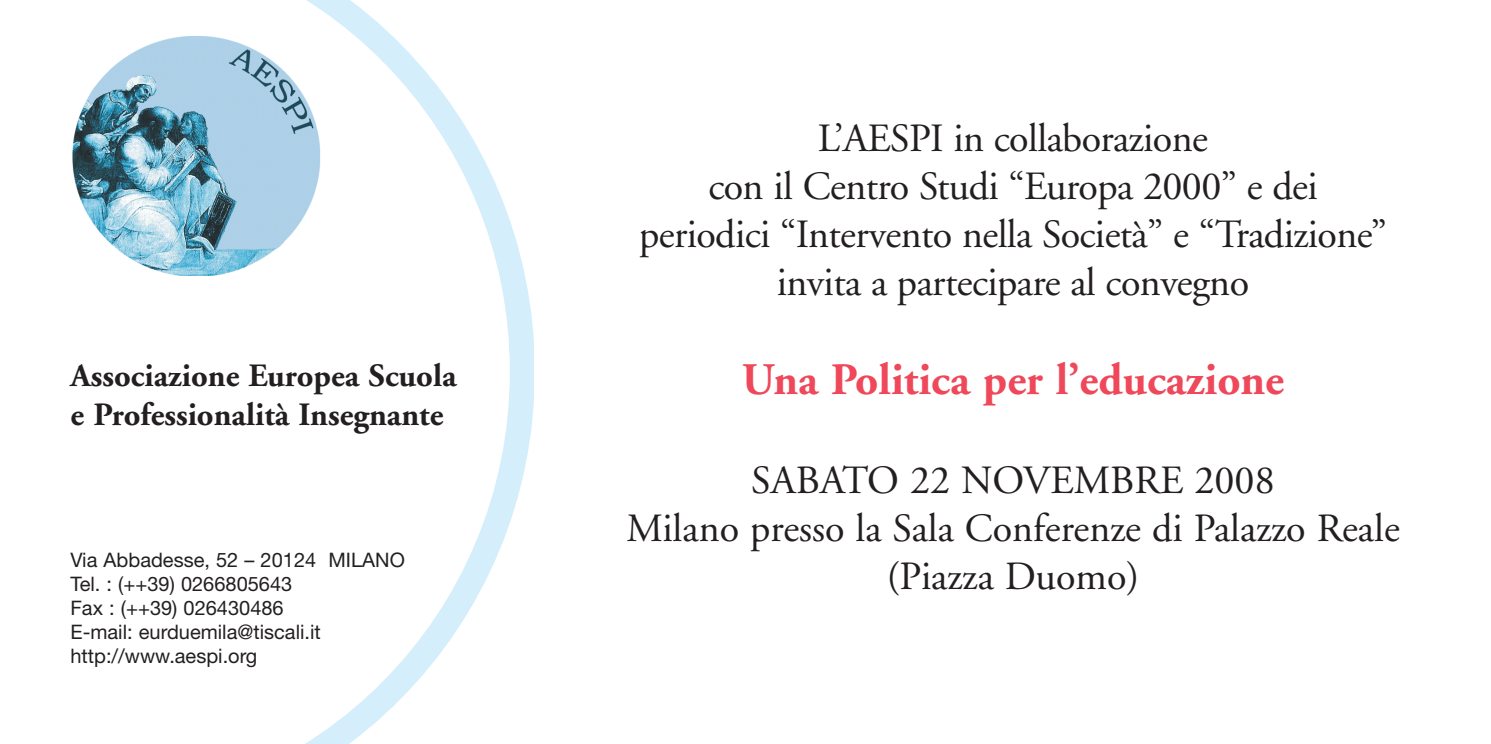
<style>
.page{position:relative;width:1491px;height:744px;background:#fff}
.page>*{position:absolute;margin:0;border:0;box-sizing:border-box;transform-origin:0 0}
.t1{font:700 45px "Adobe Garamond";color:#ef485a}
.t2{font:40px/48px "Adobe Garamond";letter-spacing:-.015em;color:#231f20;text-align:center}
.t3{font:700 32.5px/39px "Adobe Garamond";color:#231f20}
.t4{font:20px/24px "Helvetica Neue";color:#231f20}
</style>
<div class="page">
<svg style="left:72px;top:0;width:462px;height:744px"></svg>
<p class="t3" style="left:70px;top:359px;width:387px">Associazione Europea Scuola e Professionalità Insegnante</p>
<p class="t4" style="left:70px;top:550px;width:336px">Via Abbadesse, 52 – 20124 MILANO<br>Tel. : (++39) 0266805643<br>Fax : (++39) 026430486<br>E-mail: eurduemila@tiscali.it http://www.aespi.org</p>
<p class="t2" style="left:639px;top:117px;width:749px">L’AESPI in collaborazione<br>con il Centro Studi “Europa 2000” e dei periodici “Intervento nella Società” e “Tradizione” invita a partecipare al convegno</p>
<p class="t1" style="left:741px;top:362px;width:544px">Una Politica per l’educazione</p>
<p class="t2" style="left:626px;top:459px;width:775px">SABATO 22 NOVEMBRE 2008<br>Milano presso la Sala Conferenze di Palazzo Reale (Piazza Duomo)</p>
</div>
